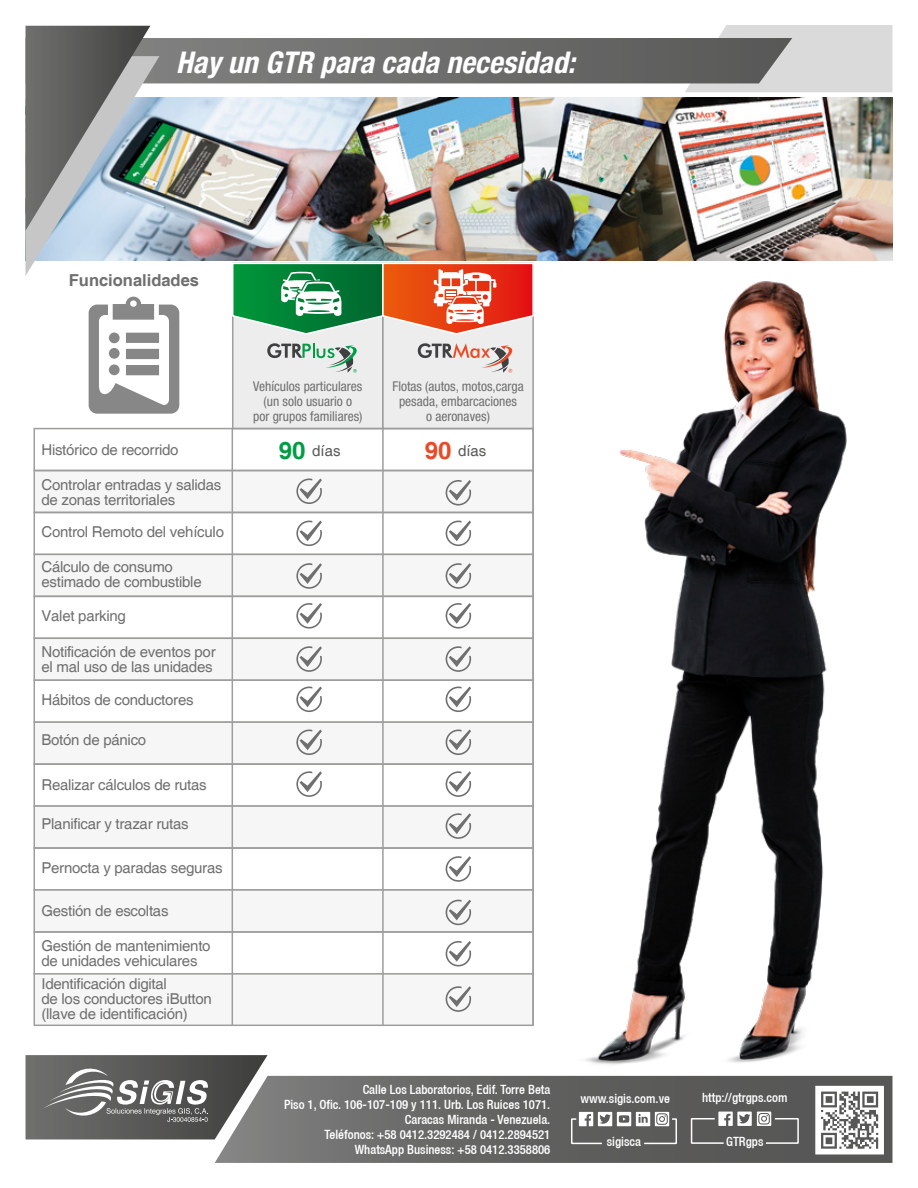
<style>
.page{position:relative;width:918px;height:1188px;background:#fff}
.page>*{position:absolute;margin:0;border:0;box-sizing:border-box;transform-origin:0 0}
.t1{font:italic 700 condensed 30px "Helvetica Neue";color:#fff}
.t2{font:700 16.5px "Helvetica";color:#706f6f}
.t3{font:15px/15px "Helvetica";letter-spacing:-.015em;color:#706f6f}
.t4{font:15px "Helvetica";color:#575756}
.t5{font:condensed 13.5px/15px "Helvetica Neue";color:#706f6f;text-align:center}
.t6{font:500 condensed 12.75px/15px "Helvetica 67";color:#fff;text-align:right}
.s1{font-weight:700;font-size:24px;color:#009d45}
.s2{font-weight:700;font-size:24px;color:#e94b26}
</style>
<div class="page">
<div style="left:232px;top:263px;width:152px;height:166px;background:#ededed;border:2px solid #9d9d9c"></div>
<div style="left:382px;top:263px;width:152px;height:166px;background:#ededed;border:2px solid #9d9d9c"></div>
<div style="left:34px;top:470px;width:500px;height:43px;background:#f6f6f6;border:2px solid #9d9d9c"></div>
<div style="left:34px;top:428px;width:500px;height:43px;border:2px solid #9d9d9c"></div>
<div style="left:34px;top:512px;width:500px;height:43px;border:2px solid #9d9d9c"></div>
<div style="left:34px;top:554px;width:500px;height:43px;background:#f6f6f6;border:2px solid #9d9d9c"></div>
<div style="left:34px;top:596px;width:500px;height:43px;border:2px solid #9d9d9c"></div>
<div style="left:34px;top:638px;width:500px;height:43px;background:#f6f6f6;border:2px solid #9d9d9c"></div>
<div style="left:34px;top:679px;width:500px;height:44px;border:2px solid #9d9d9c"></div>
<div style="left:34px;top:721px;width:500px;height:44px;background:#f6f6f6;border:2px solid #9d9d9c"></div>
<div style="left:34px;top:763px;width:500px;height:44px;border:2px solid #9d9d9c"></div>
<div style="left:34px;top:805px;width:500px;height:44px;background:#f6f6f6;border:2px solid #9d9d9c"></div>
<div style="left:34px;top:847px;width:500px;height:44px;border:2px solid #9d9d9c"></div>
<div style="left:34px;top:889px;width:500px;height:44px;background:#f6f6f6;border:2px solid #9d9d9c"></div>
<div style="left:34px;top:931px;width:500px;height:44px;border:2px solid #9d9d9c"></div>
<div style="left:34px;top:973px;width:500px;height:53px;background:#f6f6f6;border:2px solid #9d9d9c"></div>
<img style="left:574px;top:414px;width:289px;height:662px">
<svg style="left:26px;top:1055px;width:242px;height:84px;background:#6f6e6e"></svg>
<svg style="left:215px;top:1076px;width:677px;height:87px;background:#696968"></svg>
<svg style="left:446px;top:813px;width:25px;height:26px"></svg>
<svg style="left:296px;top:730px;width:26px;height:25px"></svg>
<svg style="left:446px;top:730px;width:25px;height:25px"></svg>
<svg style="left:446px;top:856px;width:25px;height:26px"></svg>
<svg style="left:296px;top:687px;width:26px;height:25px"></svg>
<svg style="left:446px;top:687px;width:25px;height:25px"></svg>
<svg style="left:446px;top:986px;width:25px;height:26px"></svg>
<svg style="left:446px;top:900px;width:25px;height:25px"></svg>
<svg style="left:296px;top:479px;width:26px;height:25px"></svg>
<svg style="left:446px;top:480px;width:25px;height:26px"></svg>
<svg style="left:296px;top:521px;width:26px;height:25px"></svg>
<svg style="left:446px;top:521px;width:25px;height:25px"></svg>
<svg style="left:296px;top:646px;width:26px;height:26px"></svg>
<svg style="left:446px;top:646px;width:25px;height:26px"></svg>
<svg style="left:296px;top:563px;width:26px;height:26px"></svg>
<svg style="left:446px;top:563px;width:25px;height:26px"></svg>
<svg style="left:446px;top:941px;width:25px;height:25px"></svg>
<svg style="left:446px;top:603px;width:25px;height:26px"></svg>
<svg style="left:296px;top:603px;width:26px;height:26px"></svg>
<svg style="left:296px;top:771px;width:26px;height:26px"></svg>
<svg style="left:446px;top:771px;width:25px;height:26px"></svg>
<img style="left:26px;top:25px;width:866px;height:389px">
<hr style="left:532px;top:428px;width:2px;height:597px;background:#9d9d9c">
<hr style="left:382px;top:428px;width:2px;height:597px;background:#9d9d9c">
<hr style="left:232px;top:428px;width:1px;height:597px;background:#9d9d9c">
<svg style="left:570px;top:1112px;width:108px;height:33px"></svg>
<svg style="left:690px;top:1112px;width:110px;height:33px;background:#777776"></svg>
<svg style="left:815px;top:1086px;width:69px;height:68px"></svg>
<h1 class="t1" style="left:176px;top:44px;width:400px">Hay un GTR para cada necesidad:</h1>
<p class="t2" style="left:69px;top:270px;width:132px">Funcionalidades</p>
<p class="t3" style="left:41px;top:442px;width:139px">Histórico de recorrido</p>
<p class="t3" style="left:41px;top:478px;width:181px">Controlar entradas y salidas de zonas territoriales</p>
<p class="t3" style="left:41px;top:525px;width:184px">Control Remoto del vehículo</p>
<p class="t3" style="left:41px;top:560px;width:162px">Cálculo de consumo estimado de combustible</p>
<p class="t3" style="left:41px;top:609px;width:86px">Valet parking</p>
<p class="t3" style="left:41px;top:644px;width:176px">Notificación de eventos por el mal uso de las unidades</p>
<p class="t3" style="left:41px;top:692px;width:154px">Hábitos de conductores</p>
<p class="t3" style="left:41px;top:733px;width:106px">Botón de pánico</p>
<p class="t3" style="left:41px;top:777px;width:167px">Realizar cálculos de rutas</p>
<p class="t3" style="left:41px;top:817px;width:149px">Planificar y trazar rutas</p>
<p class="t3" style="left:41px;top:861px;width:183px">Pernocta y paradas seguras</p>
<p class="t3" style="left:41px;top:904px;width:129px">Gestión de escoltas</p>
<p class="t3" style="left:41px;top:939px;width:171px">Gestión de mantenimiento de unidades vehiculares</p>
<p class="t3" style="left:41px;top:977px;width:172px">Identificación digital<br>de los conductores iButton (llave de identificación)</p>
<p class="t5" style="left:253px;top:378px;width:111px">Vehículos particulares (un solo usuario o<br>por grupos familiares)</p>
<p class="t5" style="left:392px;top:378px;width:133px">Flotas (autos, motos,carga pesada, embarcaciones<br>o aeronaves)</p>
<p class="t4" style="left:279px;top:442px;width:63px"><span class="s1">90</span> días</p>
<p class="t4" style="left:425px;top:442px;width:63px"><span class="s2">90</span> días</p>
<p class="t6" style="left:284px;top:1082px;width:268px">Calle Los Laboratorios, Edif. Torre Beta<br>Piso 1, Ofic. 106-107-109 y 111. Urb. Los Ruices 1071.<br>Caracas Miranda - Venezuela.<br>Teléfonos: +58 0412.3292484 / 0412.2894521<br>WhatsApp Business: +58 0412.3358806</p>
<p class="t6" style="left:702px;top:1090px;width:87px">http://gtrgps.com</p>
<p class="t6" style="left:580px;top:1090px;width:91px">www.sigis.com.ve</p>
<p class="t6" style="left:607px;top:1134px;width:36px">sigisca</p>
<p class="t6" style="left:726px;top:1134px;width:39px">GTRgps</p>
</div>
